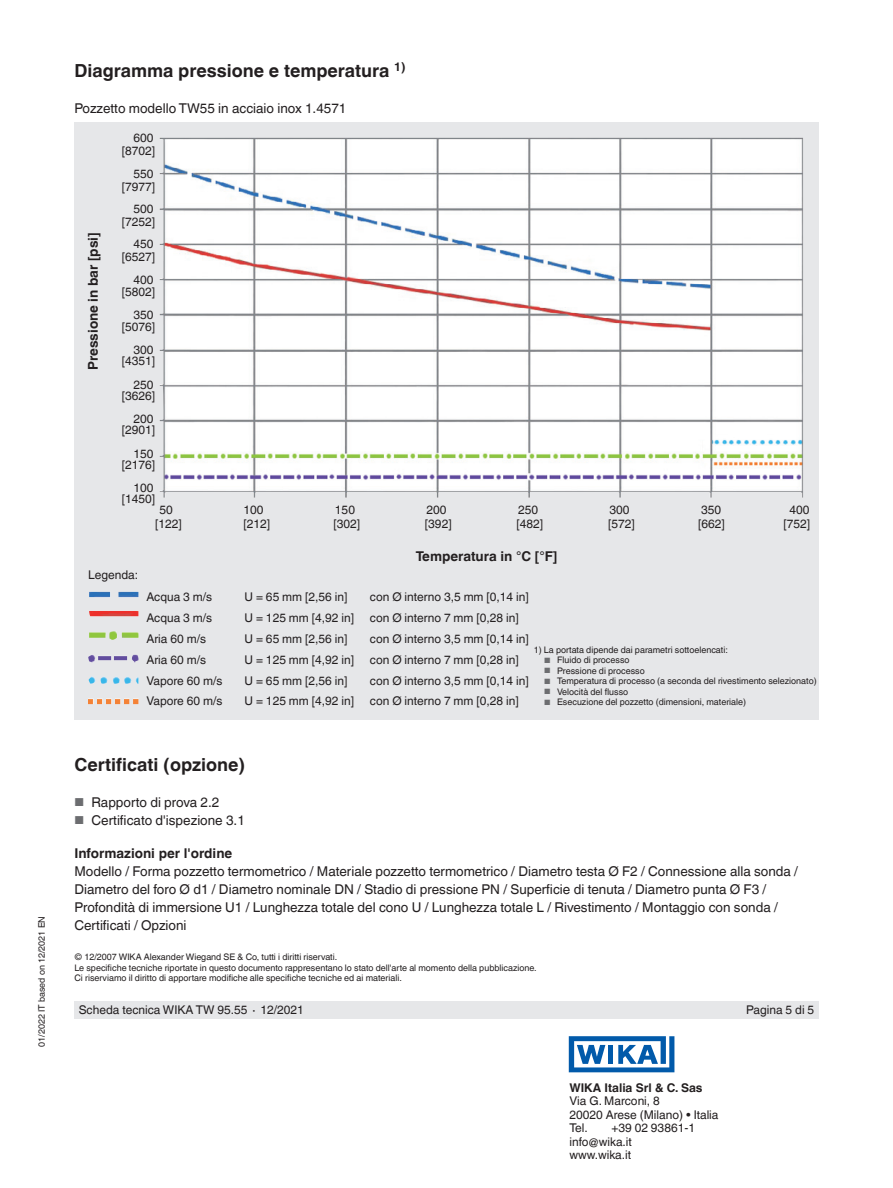
<style>
.page{position:relative;width:893px;height:1188px;background:#fff}
.page>*{position:absolute;margin:0;border:0;box-sizing:border-box;transform-origin:0 0}
.t1{font:700 18px "Helvetica World";color:#231f20}
.t2{font:13.5px/18px "Helvetica World";color:#231f20}
.t3{font:700 13.5px "Helvetica World";color:#231f20}
.t4{font:12px/13.5px "Helvetica World";color:#231f20}
.t5{font:700 12px "Helvetica World";color:#231f20}
.t6{font:9px/10.5px "Helvetica World";color:#231f20}
.s1{font-size:7.65px;color:#6c6d70}
.s2{font-size:11.55px;color:#6c6d70}
</style>
<div class="page">
<div style="left:74px;top:1001px;width:745px;height:17px;background:#e6e7e9"></div>
<svg style="left:569px;top:1036px;width:105px;height:36px"></svg>
<div style="left:74px;top:123px;width:745px;height:597px;background:#e6e7e9"></div>
<img style="left:88px;top:592px;width:51px;height:112px">
<img style="left:160px;top:137px;width:643px;height:361px">
<p class="t6" style="left:36px;top:1047px;width:132px;rotate:-90deg">01/2022 IT based on 12/2021 EN</p>
<h1 class="t1" style="left:74px;top:60px;width:333px">Diagramma pressione e temperatura <sup>1)</sup></h1>
<p class="t2" style="left:74px;top:99px;width:273px">Pozzetto modello TW55 in acciaio inox 1.4571</p>
<p class="t3" style="left:85px;top:370px;width:139px;rotate:-90deg">Pressione in bar [psi]</p>
<p class="t4" style="left:133px;top:131px;width:22px">600</p>
<p class="t4" style="left:133px;top:167px;width:22px">550</p>
<p class="t4" style="left:133px;top:202px;width:22px">500</p>
<p class="t4" style="left:133px;top:237px;width:22px">450</p>
<p class="t4" style="left:133px;top:273px;width:22px">400</p>
<p class="t4" style="left:133px;top:308px;width:22px">350</p>
<p class="t4" style="left:133px;top:343px;width:22px">300</p>
<p class="t4" style="left:133px;top:378px;width:22px">250</p>
<p class="t4" style="left:133px;top:412px;width:22px">200</p>
<p class="t4" style="left:133px;top:447px;width:22px">150</p>
<p class="t4" style="left:133px;top:481px;width:22px">100</p>
<p class="t4" style="left:122px;top:144px;width:35px">[8702]</p>
<p class="t4" style="left:122px;top:180px;width:35px">[7977]</p>
<p class="t4" style="left:122px;top:215px;width:35px">[7252]</p>
<p class="t4" style="left:122px;top:250px;width:35px">[6527]</p>
<p class="t4" style="left:122px;top:286px;width:35px">[5802]</p>
<p class="t4" style="left:122px;top:320px;width:35px">[5076]</p>
<p class="t4" style="left:122px;top:355px;width:35px">[4351]</p>
<p class="t4" style="left:122px;top:389px;width:35px">[3626]</p>
<p class="t4" style="left:122px;top:424px;width:35px">[2901]</p>
<p class="t4" style="left:122px;top:458px;width:35px">[2176]</p>
<p class="t4" style="left:122px;top:493px;width:35px">[1450]</p>
<p class="t4" style="left:159px;top:503px;width:15px">50</p>
<p class="t4" style="left:243px;top:503px;width:22px">100</p>
<p class="t4" style="left:335px;top:503px;width:22px">150</p>
<p class="t4" style="left:426px;top:503px;width:22px">200</p>
<p class="t4" style="left:518px;top:503px;width:22px">250</p>
<p class="t4" style="left:609px;top:503px;width:22px">300</p>
<p class="t4" style="left:701px;top:503px;width:22px">350</p>
<p class="t4" style="left:789px;top:503px;width:22px">400</p>
<p class="t4" style="left:155px;top:517px;width:28px">[122]</p>
<p class="t4" style="left:243px;top:517px;width:28px">[212]</p>
<p class="t4" style="left:333px;top:517px;width:28px">[302]</p>
<p class="t4" style="left:425px;top:517px;width:28px">[392]</p>
<p class="t4" style="left:516px;top:517px;width:28px">[482]</p>
<p class="t4" style="left:608px;top:517px;width:28px">[572]</p>
<p class="t4" style="left:698px;top:517px;width:28px">[662]</p>
<p class="t4" style="left:783px;top:517px;width:28px">[752]</p>
<p class="t3" style="left:416px;top:548px;width:143px">Temperatura in °C [°F]</p>
<p class="t4" style="left:88px;top:569px;width:51px">Legenda:</p>
<p class="t4" style="left:146px;top:590px;width:67px">Acqua 3 m/s</p>
<p class="t4" style="left:244px;top:590px;width:104px">U = 65 mm [2,56 in]</p>
<p class="t4" style="left:370px;top:590px;width:160px">con Ø interno 3,5 mm [0,14 in]</p>
<p class="t4" style="left:146px;top:611px;width:67px">Acqua 3 m/s</p>
<p class="t4" style="left:244px;top:611px;width:111px">U = 125 mm [4,92 in]</p>
<p class="t4" style="left:370px;top:611px;width:150px">con Ø interno 7 mm [0,28 in]</p>
<p class="t4" style="left:146px;top:632px;width:61px">Aria 60 m/s</p>
<p class="t4" style="left:244px;top:632px;width:104px">U = 65 mm [2,56 in]</p>
<p class="t4" style="left:370px;top:632px;width:160px">con Ø interno 3,5 mm [0,14 in]</p>
<p class="t4" style="left:146px;top:653px;width:61px">Aria 60 m/s</p>
<p class="t4" style="left:244px;top:653px;width:111px">U = 125 mm [4,92 in]</p>
<p class="t4" style="left:370px;top:653px;width:150px">con Ø interno 7 mm [0,28 in]</p>
<p class="t4" style="left:146px;top:674px;width:78px">Vapore 60 m/s</p>
<p class="t4" style="left:244px;top:674px;width:104px">U = 65 mm [2,56 in]</p>
<p class="t4" style="left:370px;top:674px;width:160px">con Ø interno 3,5 mm [0,14 in]</p>
<p class="t4" style="left:146px;top:694px;width:78px">Vapore 60 m/s</p>
<p class="t4" style="left:244px;top:694px;width:111px">U = 125 mm [4,92 in]</p>
<p class="t4" style="left:370px;top:694px;width:150px">con Ø interno 7 mm [0,28 in]</p>
<p class="t6" style="left:534px;top:645px;width:196px">1) La portata dipende dai parametri sottoelencati:</p>
<p class="t6" style="left:544px;top:655px;width:87px"><span class="s1">■</span> Fluido di processo</p>
<p class="t6" style="left:544px;top:666px;width:102px"><span class="s1">■</span> Pressione di processo</p>
<p class="t6" style="left:544px;top:676px;width:274px"><span class="s1">■</span> Temperatura di processo (a seconda del rivestimento selezionato)</p>
<p class="t6" style="left:544px;top:687px;width:85px"><span class="s1">■</span> Velocità del flusso</p>
<p class="t6" style="left:544px;top:697px;width:203px"><span class="s1">■</span> Esecuzione del pozzetto (dimensioni, materiale)</p>
<h1 class="t1" style="left:74px;top:754px;width:172px">Certificati (opzione)</h1>
<p class="t2" style="left:74px;top:793px;width:146px"><span class="s2">■</span> Rapporto di prova 2.2</p>
<p class="t2" style="left:74px;top:811px;width:172px"><span class="s2">■</span> Certificato d'ispezione 3.1</p>
<p class="t3" style="left:74px;top:845px;width:159px">Informazioni per l'ordine</p>
<p class="t2" style="left:74px;top:862px;width:725px">Modello / Forma pozzetto termometrico / Materiale pozzetto termometrico / Diametro testa Ø F2 / Connessione alla sonda / Diametro del foro Ø d1 / Diametro nominale DN / Stadio di pressione PN / Superficie di tenuta / Diametro punta Ø F3 / Profondità di immersione U1 / Lunghezza totale del cono U / Lunghezza totale L / Rivestimento / Montaggio con sonda / Certificati / Opzioni</p>
<p class="t6" style="left:74px;top:952px;width:464px">© 12/2007 WIKA Alexander Wiegand SE &amp; Co, tutti i diritti riservati.<br>Le specifiche tecniche riportate in questo documento rappresentano lo stato dell'arte al momento della pubblicazione.<br>Ci riserviamo il diritto di apportare modifiche alle specifiche tecniche ed ai materiali.</p>
<p class="t4" style="left:79px;top:1003px;width:227px">Scheda tecnica WIKA TW 95.55 ∙ 12/2021</p>
<p class="t4" style="left:746px;top:1003px;width:70px">Pagina 5 di 5</p>
<p class="t5" style="left:569px;top:1080px;width:135px">WIKA Italia Srl &amp; C. Sas</p>
<p class="t4" style="left:569px;top:1094px;width:151px">Via G. Marconi, 8<br>20020 Arese (Milano) • Italia<br>Tel.</p>
<p class="t4" style="left:569px;top:1121px;width:127px;text-indent:42px">+39 02 93861-1 info@wika.it www.wika.it</p>
</div>
